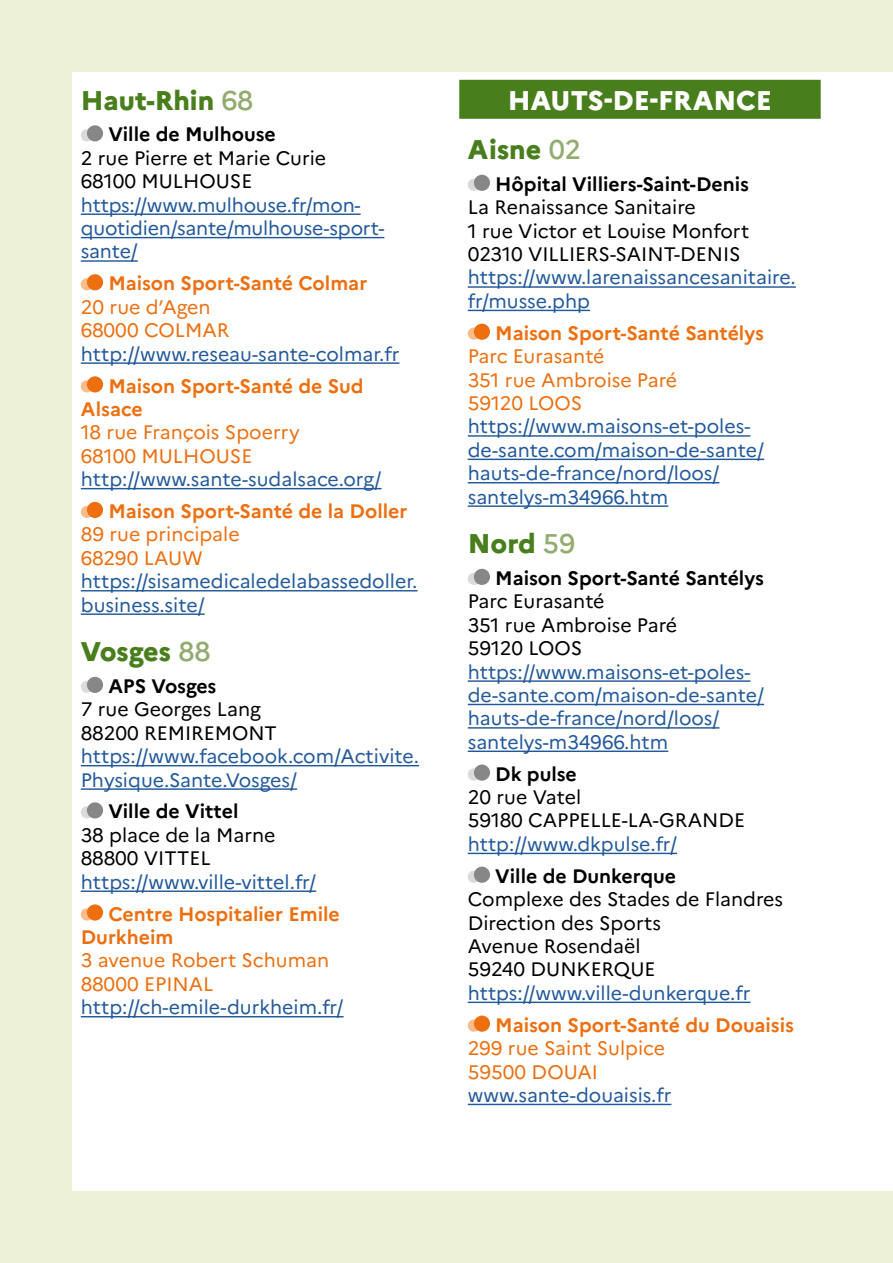
<style>
.page{position:relative;width:893px;height:1263px;background:#edf1d7}
.page>*{position:absolute;margin:0;border:0;box-sizing:border-box;transform-origin:0 0}
.Departement{font:800 27px "Marianne";color:#497e1c}
.Region{font:800 27px "Marianne";color:#fff}
.t1{font:19.5px/23.4px "Marianne";color:#22599b}
.t2{font:19.5px "Marianne";color:#000}
.t3{font:19.5px "Marianne";color:#ed6f0f}
.t4{font:700 19.5px/23.4px "Marianne";color:#ed6f0f}
.t5{font:700 19.5px "Marianne";color:#000}
.s1{font-weight:500;color:#92ac6e}
</style>
<div class="page">
<div style="left:72px;top:72px;width:821px;height:1119px;background:#fff"></div>
<hr style="left:81px;top:213px;width:280px;height:2px;background:#22599b">
<hr style="left:81px;top:237px;width:303px;height:1px;background:#22599b">
<hr style="left:81px;top:260px;width:57px;height:2px;background:#22599b">
<hr style="left:81px;top:362px;width:318px;height:2px;background:#22599b">
<hr style="left:81px;top:488px;width:301px;height:1px;background:#22599b">
<hr style="left:81px;top:590px;width:337px;height:1px;background:#22599b">
<hr style="left:81px;top:613px;width:124px;height:2px;background:#22599b">
<hr style="left:81px;top:765px;width:338px;height:1px;background:#22599b">
<hr style="left:81px;top:788px;width:216px;height:2px;background:#22599b">
<hr style="left:81px;top:890px;width:235px;height:2px;background:#22599b">
<hr style="left:81px;top:1016px;width:263px;height:1px;background:#22599b">
<div style="left:81px;top:129px;width:12px;height:12px;background:#d9dada;border-radius:50%"></div>
<div style="left:87px;top:125px;width:16px;height:16px;background:#868786;border-radius:50%"></div>
<div style="left:81px;top:278px;width:12px;height:12px;background:#f9bc8b;border-radius:50%"></div>
<div style="left:87px;top:274px;width:16px;height:16px;background:#ed6f0f;border-radius:50%"></div>
<div style="left:81px;top:380px;width:12px;height:12px;background:#f9bc8b;border-radius:50%"></div>
<div style="left:87px;top:376px;width:16px;height:16px;background:#ed6f0f;border-radius:50%"></div>
<div style="left:81px;top:506px;width:12px;height:12px;background:#f9bc8b;border-radius:50%"></div>
<div style="left:87px;top:502px;width:16px;height:16px;background:#ed6f0f;border-radius:50%"></div>
<div style="left:81px;top:681px;width:12px;height:12px;background:#d9dada;border-radius:50%"></div>
<div style="left:87px;top:677px;width:16px;height:16px;background:#868786;border-radius:50%"></div>
<div style="left:81px;top:806px;width:12px;height:12px;background:#d9dada;border-radius:50%"></div>
<div style="left:87px;top:802px;width:16px;height:16px;background:#868786;border-radius:50%"></div>
<div style="left:81px;top:908px;width:12px;height:12px;background:#f9bc8b;border-radius:50%"></div>
<div style="left:87px;top:904px;width:16px;height:16px;background:#ed6f0f;border-radius:50%"></div>
<div style="left:459px;top:80px;width:362px;height:39px;background:#497e1c"></div>
<hr style="left:468px;top:286px;width:328px;height:2px;background:#22599b">
<hr style="left:468px;top:310px;width:122px;height:1px;background:#22599b">
<hr style="left:468px;top:435px;width:282px;height:2px;background:#22599b">
<hr style="left:468px;top:459px;width:296px;height:1px;background:#22599b">
<hr style="left:468px;top:482px;width:251px;height:1px;background:#22599b">
<hr style="left:468px;top:505px;width:200px;height:2px;background:#22599b">
<hr style="left:468px;top:680px;width:282px;height:2px;background:#22599b">
<hr style="left:468px;top:704px;width:296px;height:1px;background:#22599b">
<hr style="left:468px;top:727px;width:251px;height:2px;background:#22599b">
<hr style="left:468px;top:750px;width:200px;height:2px;background:#22599b">
<hr style="left:468px;top:853px;width:209px;height:1px;background:#22599b">
<hr style="left:468px;top:1001px;width:282px;height:2px;background:#22599b">
<hr style="left:468px;top:1104px;width:203px;height:1px;background:#22599b">
<div style="left:468px;top:179px;width:12px;height:12px;background:#d9dada;border-radius:50%"></div>
<div style="left:474px;top:175px;width:16px;height:16px;background:#868786;border-radius:50%"></div>
<div style="left:468px;top:328px;width:12px;height:12px;background:#f9bc8b;border-radius:50%"></div>
<div style="left:474px;top:324px;width:16px;height:16px;background:#ed6f0f;border-radius:50%"></div>
<div style="left:468px;top:573px;width:12px;height:12px;background:#d9dada;border-radius:50%"></div>
<div style="left:474px;top:569px;width:16px;height:16px;background:#868786;border-radius:50%"></div>
<div style="left:468px;top:768px;width:12px;height:13px;background:#d9dada;border-radius:50%"></div>
<div style="left:474px;top:764px;width:16px;height:17px;background:#868786;border-radius:50%"></div>
<div style="left:468px;top:870px;width:12px;height:13px;background:#d9dada;border-radius:50%"></div>
<div style="left:474px;top:867px;width:16px;height:16px;background:#868786;border-radius:50%"></div>
<div style="left:468px;top:1019px;width:12px;height:13px;background:#f9bc8b;border-radius:50%"></div>
<div style="left:474px;top:1015px;width:16px;height:17px;background:#ed6f0f;border-radius:50%"></div>
<p class="Departement" style="left:81px;top:83px;width:174px">Haut-Rhin <span class="s1">68</span></p>
<p class="t5" style="left:108px;top:123px;width:169px">Ville de Mulhouse</p>
<p class="t2" style="left:81px;top:146px;width:247px">2 rue Pierre et Marie Curie</p>
<p class="t2" style="left:81px;top:169px;width:173px">68100 MULHOUSE</p>
<p class="t1" style="left:81px;top:193px;width:305px">https://www.mulhouse.fr/mon&shy;quotidien/sante/mulhouse-sport&shy;sante/</p>
<p class="t4" style="left:108px;top:272px;width:260px">Maison Sport-Santé Colmar</p>
<p class="t3" style="left:81px;top:295px;width:131px">20 rue d’Agen</p>
<p class="t3" style="left:81px;top:318px;width:150px">68000 COLMAR</p>
<p class="t1" style="left:81px;top:342px;width:320px">http://www.reseau-sante-colmar.fr</p>
<p class="t4" style="left:81px;top:374px;width:284px;text-indent:28px">Maison Sport-Santé de Sud<br>Alsace</p>
<p class="t3" style="left:81px;top:420px;width:220px">18 rue François Spoerry</p>
<p class="t3" style="left:81px;top:444px;width:173px">68100 MULHOUSE</p>
<p class="t1" style="left:81px;top:467px;width:302px">http://www.sante-sudalsace.org/</p>
<p class="t4" style="left:108px;top:499px;width:301px">Maison Sport-Santé de la Doller</p>
<p class="t3" style="left:81px;top:523px;width:160px">89 rue principale</p>
<p class="t3" style="left:81px;top:546px;width:123px">68290 LAUW</p>
<p class="t1" style="left:81px;top:569px;width:338px">https://sisamedicaledelabassedoller. business.site/</p>
<p class="Departement" style="left:81px;top:635px;width:131px">Vosges <span class="s1">88</span></p>
<p class="t5" style="left:108px;top:674px;width:110px">APS Vosges</p>
<p class="t2" style="left:81px;top:697px;width:182px">7 rue Georges Lang</p>
<p class="t2" style="left:81px;top:721px;width:198px">88200 REMIREMONT</p>
<p class="t1" style="left:81px;top:744px;width:340px">https://www.facebook.com/Activite.<br>Physique.Sante.Vosges/</p>
<p class="t5" style="left:108px;top:800px;width:132px">Ville de Vittel</p>
<p class="t2" style="left:81px;top:823px;width:196px">38 place de la Marne</p>
<p class="t2" style="left:81px;top:846px;width:131px">88800 VITTEL</p>
<p class="t1" style="left:81px;top:870px;width:237px">https://www.ville-vittel.fr/</p>
<p class="t4" style="left:81px;top:902px;width:261px;text-indent:28px">Centre Hospitalier Emile<br>Durkheim</p>
<p class="t3" style="left:81px;top:948px;width:250px">3 avenue Robert Schuman</p>
<p class="t3" style="left:81px;top:972px;width:134px">88000 EPINAL</p>
<p class="t1" style="left:81px;top:995px;width:264px">http://ch-emile-durkheim.fr/</p>
<p class="Region" style="left:508px;top:83px;width:266px">HAUTS-DE-FRANCE</p>
<p class="Departement" style="left:468px;top:133px;width:115px">Aisne <span class="s1">02</span></p>
<p class="t5" style="left:495px;top:172px;width:255px">Hôpital Villiers-Saint-Denis</p>
<p class="t2" style="left:468px;top:195px;width:230px">La Renaissance Sanitaire</p>
<p class="t2" style="left:468px;top:219px;width:283px">1 rue Victor et Louise Monfort</p>
<p class="t2" style="left:468px;top:242px;width:274px">02310 VILLIERS-SAINT-DENIS</p>
<p class="t1" style="left:468px;top:266px;width:330px">https://www.larenaissancesanitaire. fr/musse.php</p>
<p class="t4" style="left:495px;top:321px;width:270px">Maison Sport-Santé Santélys</p>
<p class="t3" style="left:468px;top:344px;width:138px">Parc Eurasanté</p>
<p class="t3" style="left:468px;top:368px;width:211px">351 rue Ambroise Paré</p>
<p class="t3" style="left:468px;top:391px;width:116px">59120 LOOS</p>
<p class="t1" style="left:468px;top:415px;width:298px">https://www.maisons-et-poles&shy;de-sante.com/maison-de-sante/ hauts-de-france/nord/loos/ santelys-m34966.htm</p>
<p class="Departement" style="left:468px;top:527px;width:109px">Nord <span class="s1">59</span></p>
<p class="t5" style="left:495px;top:566px;width:270px">Maison Sport-Santé Santélys</p>
<p class="t2" style="left:468px;top:589px;width:138px">Parc Eurasanté</p>
<p class="t2" style="left:468px;top:613px;width:211px">351 rue Ambroise Paré</p>
<p class="t2" style="left:468px;top:636px;width:116px">59120 LOOS</p>
<p class="t1" style="left:468px;top:660px;width:298px">https://www.maisons-et-poles&shy;de-sante.com/maison-de-sante/ hauts-de-france/nord/loos/ santelys-m34966.htm</p>
<p class="t5" style="left:495px;top:762px;width:83px">Dk pulse</p>
<p class="t2" style="left:468px;top:785px;width:115px">20 rue Vatel</p>
<p class="t2" style="left:468px;top:809px;width:279px">59180 CAPPELLE-LA-GRANDE</p>
<p class="t1" style="left:468px;top:832px;width:211px">http://www.dkpulse.fr/</p>
<p class="t5" style="left:495px;top:864px;width:182px">Ville de Dunkerque</p>
<p class="t2" style="left:468px;top:887px;width:317px">Complexe des Stades de Flandres</p>
<p class="t2" style="left:468px;top:911px;width:195px">Direction des Sports</p>
<p class="t2" style="left:468px;top:934px;width:174px">Avenue Rosendaël</p>
<p class="t2" style="left:468px;top:957px;width:189px">59240 DUNKERQUE</p>
<p class="t1" style="left:468px;top:981px;width:284px">https://www.ville-dunkerque.fr</p>
<p class="t4" style="left:495px;top:1013px;width:300px">Maison Sport-Santé du Douaisis</p>
<p class="t3" style="left:468px;top:1036px;width:199px">299 rue Saint Sulpice</p>
<p class="t3" style="left:468px;top:1060px;width:132px">59500 DOUAI</p>
<p class="t1" style="left:468px;top:1083px;width:205px">www.sante-douaisis.fr</p>
</div>
